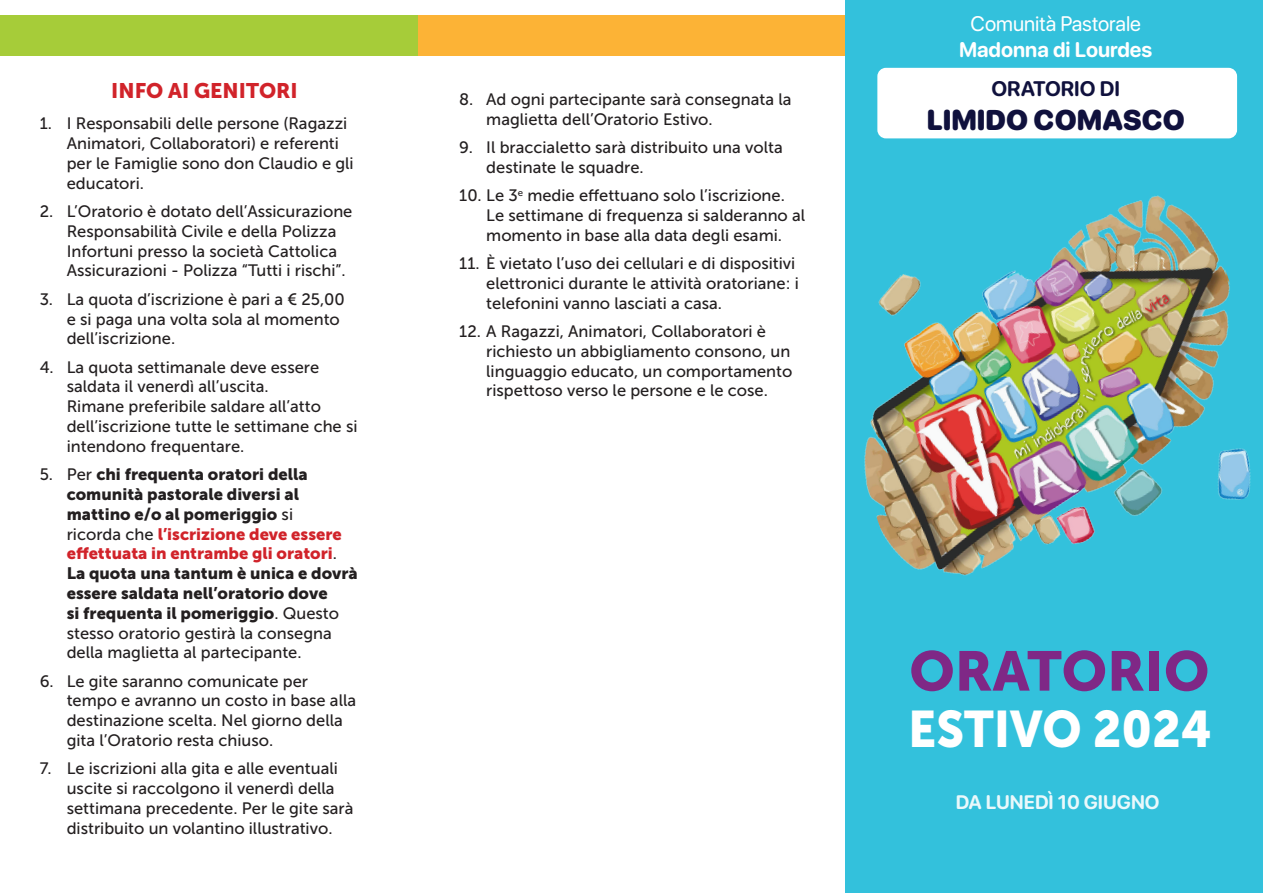
<style>
.page{position:relative;width:1263px;height:893px;background:#fff}
.page>*{position:absolute;margin:0;border:0;box-sizing:border-box;transform-origin:0 0}
.t1{font:55.5px "Museo Sans 900";color:#7f2886}
.t2{font:51px "Museo Sans 900";color:#fff;scale:.94 1}
.t3{font:900 28.5px "SF Pro Rounded";color:#10113d}
.t4{font:21px "SF Pro Rounded";color:#fff}
.t5{font:700 21px "SF Pro Rounded";color:#fff}
.t6{font:21px "Museo Sans 900";color:#d1232a}
.t7{font:700 21px "SF Pro Rounded";color:#10113d}
.t8{font:700 19.5px "SF Pro Rounded";color:#fff}
.t9{font:16.5px/19.8px "Museo Sans 500";color:#231f20}
.t10{font:16.5px/19.8px "Museo Sans 900";color:#231f20}
.s1{font-family:"Museo Sans 500"}
.s2{color:#d1232a}
</style>
<div class="page">
<div style="left:386px;top:16px;width:460px;height:40px;background:#fcb336"></div>
<div style="left:0;top:16px;width:418px;height:40px;background:#a6cc39"></div>
<div style="left:845px;top:0;width:418px;height:893px;background:#33c1dc"></div>
<div style="left:877px;top:68px;width:360px;height:70px;background:#fff;border-radius:9px"></div>
<img style="left:864px;top:195px;width:387px;height:381px">
<p class="t6" style="left:111px;top:78px;width:188px">INFO AI GENITORI</p>
<p class="t9" style="left:67px;top:114px;width:288px;text-indent:-27px">1. I Responsabili delle persone (Ragazzi<br>Animatori, Collaboratori) e referenti per le Famiglie sono don Claudio e gli educatori.</p>
<p class="t9" style="left:67px;top:201px;width:287px;text-indent:-27px">2. L’Oratorio è dotato dell’Assicurazione Responsabilità Civile e della Polizza Infortuni presso la società Cattolica Assicurazioni - Polizza “Tutti i rischi”.</p>
<p class="t9" style="left:67px;top:289px;width:279px;text-indent:-27px">3. La quota d’iscrizione è pari a € 25,00 e si paga una volta sola al momento dell’iscrizione.</p>
<p class="t9" style="left:67px;top:357px;width:292px;text-indent:-27px">4. La quota settimanale deve essere saldata il venerdì all’uscita.<br>Rimane preferibile saldare all’atto dell’iscrizione tutte le settimane che si intendono frequentare.</p>
<p class="t10" style="left:67px;top:464px;width:293px;text-indent:-27px"><span class="s1">5. Per</span> chi frequenta oratori della comunità pastorale diversi al mattino e/o al pomeriggio <span class="s1">si<br>ricorda che</span> <span class="s2">l’iscrizione deve essere effettuata in entrambe gli oratori</span><span class="s1">.<br></span>La quota una tantum è unica e dovrà essere saldata nell’oratorio dove<br>si frequenta il pomeriggio<span class="s1">. Questo stesso oratorio gestirà la consegna della maglietta al partecipante.</span></p>
<p class="t9" style="left:67px;top:671px;width:291px;text-indent:-27px">6. Le gite saranno comunicate per tempo e avranno un costo in base alla destinazione scelta. Nel giorno della gita l’Oratorio resta chiuso.</p>
<p class="t9" style="left:67px;top:759px;width:288px;text-indent:-27px">7. Le iscrizioni alla gita e alle eventuali uscite si raccolgono il venerdì della settimana precedente. Per le gite sarà distribuito un volantino illustrativo.</p>
<p class="t9" style="left:486px;top:89px;width:307px;text-indent:-27px">8. Ad ogni partecipante sarà consegnata la maglietta dell’Oratorio Estivo.</p>
<p class="t9" style="left:486px;top:137px;width:298px;text-indent:-27px">9. Il braccialetto sarà distribuito una volta destinate le squadre.</p>
<p class="t9" style="left:486px;top:186px;width:320px;text-indent:-27px">10. Le 3<sup>e</sup> medie effettuano solo l’iscrizione.<br>Le settimane di frequenza si salderanno al momento in base alla data degli esami.</p>
<p class="t9" style="left:486px;top:253px;width:314px;text-indent:-27px">11. È vietato l’uso dei cellulari e di dispositivi elettronici durante le attività oratoriane: i telefonini vanno lasciati a casa.</p>
<p class="t9" style="left:486px;top:321px;width:308px;text-indent:-27px">12. A Ragazzi, Animatori, Collaboratori è richiesto un abbigliamento consono, un linguaggio educato, un comportamento rispettoso verso le persone e le cose.</p>
<p class="t4" style="left:970px;top:12px;width:172px">Comunità Pastorale</p>
<p class="t5" style="left:959px;top:37px;width:195px">Madonna di Lourdes</p>
<p class="t7" style="left:991px;top:76px;width:130px">ORATORIO DI</p>
<p class="t3" style="left:927px;top:103px;width:260px">LIMIDO COMASCO</p>
<p class="t1" style="left:909px;top:640px;width:301px">ORATORIO</p>
<p class="t2" style="left:908px;top:700px;width:324px">ESTIVO 2024</p>
<p class="t8" style="left:955px;top:791px;width:206px">DA LUNEDÌ 10 GIUGNO</p>
</div>
